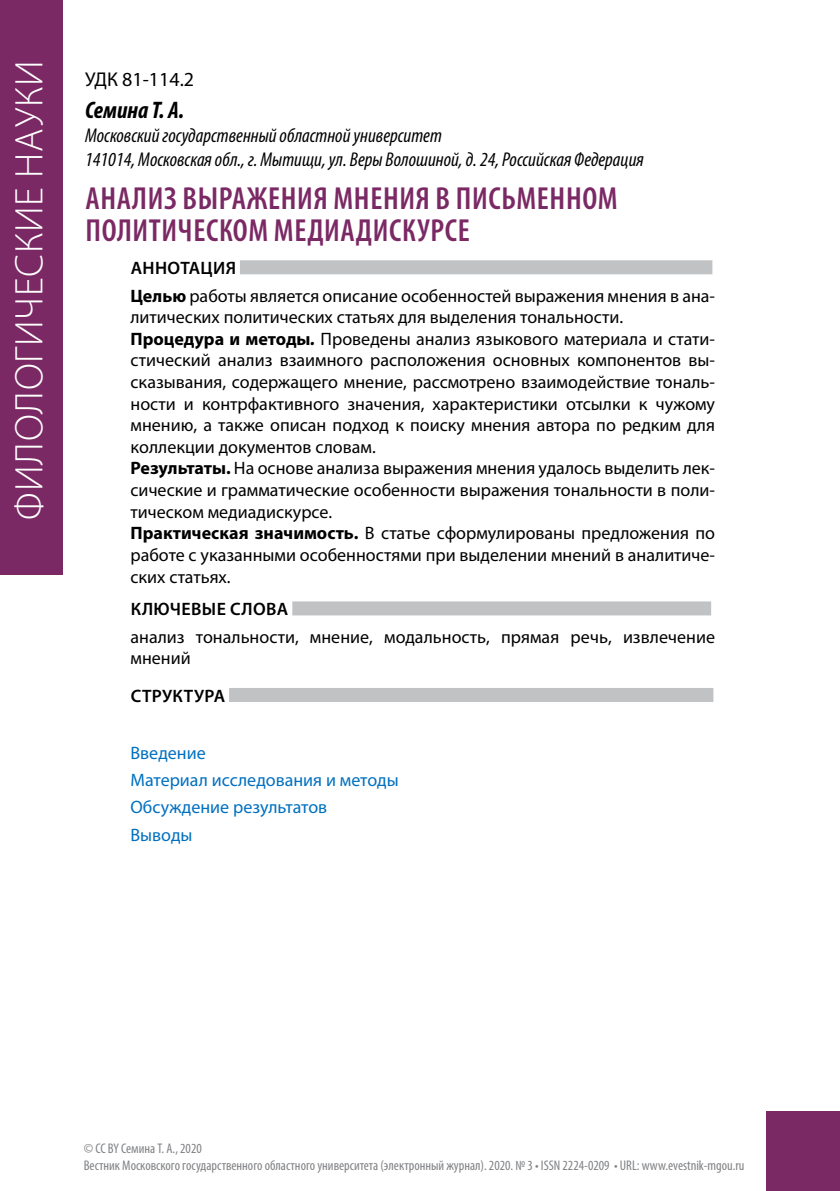
<style>
.page{position:relative;width:840px;height:1191px;background:#fff}
.page>*{position:absolute;margin:0;border:0;box-sizing:border-box;transform-origin:0 0}
.t1{font:300 40px "Myriad Pro";letter-spacing:.02em;color:#fff}
.t2{font:600 condensed 32px/32px "Myriad Pro";letter-spacing:.02em;color:#7b2964}
.t3{font:italic 700 condensed 24px "Myriad Pro";color:#000}
.t4{font:italic condensed 20px/24px "Myriad Pro";color:#000}
.t5{font:20px "Myriad Pro";color:#000}
.t6{font:18px/21.6px "Myriad Pro";color:#000}
.t7{font:18px/27.2px "Myriad Pro";color:#0070c0}
.t8{font:600 18px "Myriad Pro";letter-spacing:.02em;color:#000}
.t9{font:condensed 14px/16.8px "Myriad Pro";color:#808285}
.s1{font-weight:600}
.s2{font-weight:700}
.s3{font-weight:700;font-style:italic}
</style>
<div class="page">
<div style="left:765px;top:1111px;width:74px;height:80px;background:#7b2964"></div>
<div style="left:0;top:0;width:62px;height:574px;background:#7b2964"></div>
<div style="left:240px;top:260px;width:472px;height:14px;background:#c0c2c4"></div>
<div style="left:292px;top:601px;width:418px;height:14px;background:#c0c2c4"></div>
<div style="left:229px;top:688px;width:484px;height:14px;background:#c0c2c4"></div>
<h1 class="t1" style="left:5px;top:519px;width:460px;rotate:-90deg">филологические науки</h1>
<p class="t5" style="left:85px;top:67px;width:110px">УДК 81-114.2</p>
<h3 class="t3" style="left:85px;top:95px;width:100px">Семина Т. А.</h3>
<p class="t4" style="left:85px;top:123px;width:560px">Московский государственный областной университет<br>141014, Московскаяобл., г. Мытищи, ул. Веры Волошиной, д.24, Российская Федерация</p>
<h2 class="t2" style="left:85px;top:182px;width:533px">АНАЛИЗ ВЫРАЖЕНИЯ МНЕНИЯ В ПИСЬМЕННОМ<br>ПОЛИТИЧЕСКОМ МЕДИАДИСКУРСЕ</h2>
<p class="t6" style="left:130px;top:254px;width:585px;line-height:27.2px"><span class="s1">Аннотация<br></span><span class="s2">Целью</span> работы является описание особенностей выражения мнения в ана-</p>
<p class="t6" style="left:130px;top:306px;width:585px">литических политических статьях для выделения тональности.<br><span class="s2">Процедура и методы</span><span class="s3">.</span> Проведены анализ языкового материала и стати&shy;стический анализ взаимного расположения основных компонентов вы&shy;сказывания, содержащего мнение, рассмотрено взаимодействие тональ&shy;ности и контрфактивного значения, характеристики отсылки к чужому мнению, а также описан подход к поиску мнения автора по редким для коллекции документов словам.<br><span class="s2">Результаты.</span> На основе анализа выражения мнения удалось выделить лек&shy;сические и грамматические особенности выражения тональности в поли&shy;тическом медиадискурсе.<br><span class="s2">Практическая значимость.</span> В статье сформулированы предложения по работе с указанными особенностями при выделении мнений в аналитиче&shy;ских статьях.</p>
<p class="t8" style="left:131px;top:598px;width:157px">Ключевые слова</p>
<p class="t6" style="left:130px;top:625px;width:585px">анализ тональности, мнение, модальность, прямая речь, извлечение мнений</p>
<p class="t8" style="left:131px;top:684px;width:94px">Структура</p>
<p class="t7" style="left:130px;top:739px;width:269px">Введение<br>Материал исследования и методы<br>Обсуждение результатов<br>Выводы</p>
<p class="t9" style="left:84px;top:1139px;width:662px">© CC BY Семина Т. А., 2020<br>Вестник Московского государственного областного университета (электронный журнал). 2020. № 3 • ISSN 2224-0209 • URL: www.evestnik-mgou.ru</p>
</div>
